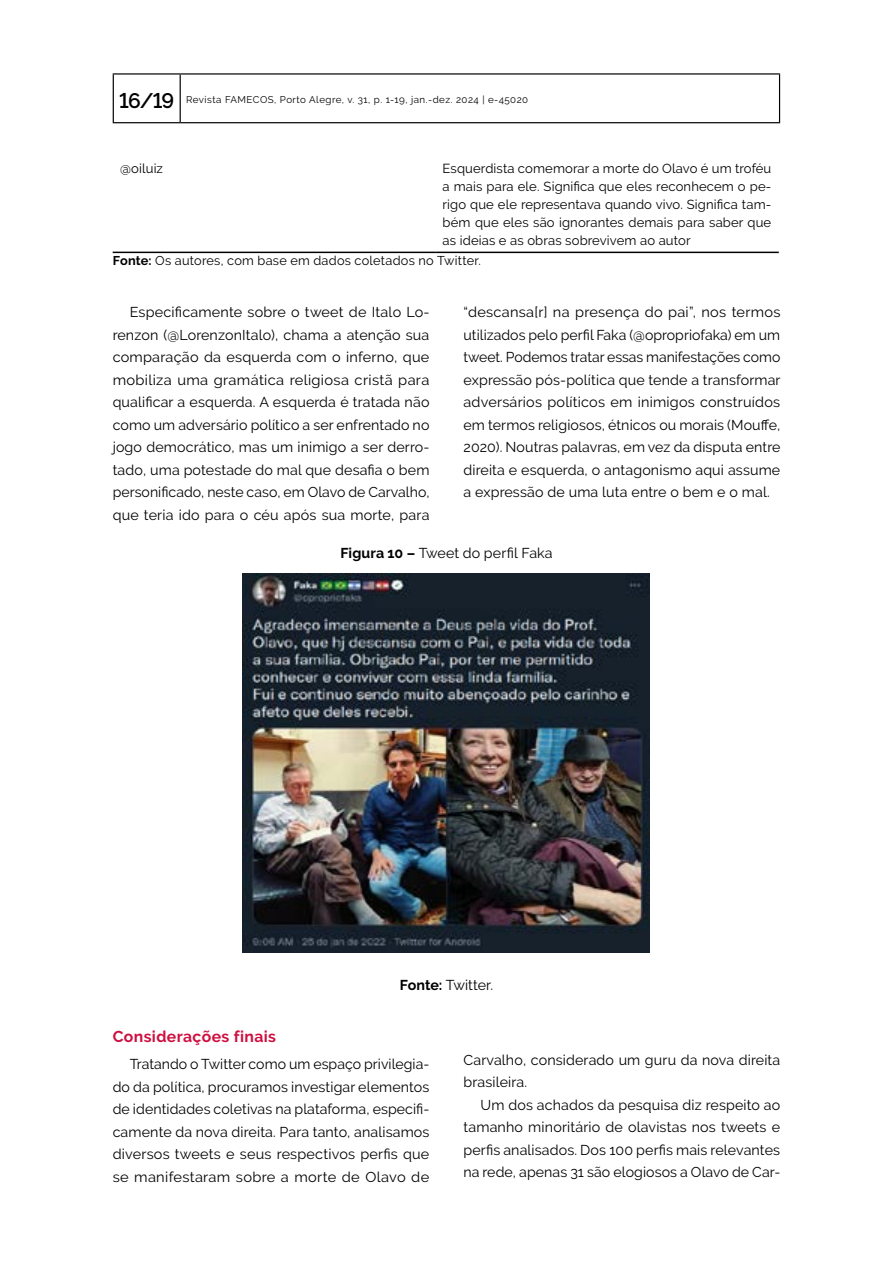
<style>
.page{position:relative;width:893px;height:1263px;background:#fff}
.page>*{position:absolute;margin:0;border:0;box-sizing:border-box;transform-origin:0 0}
.t1{font:700 15.75px "Raleway";letter-spacing:.025em;color:#cf0f40}
.t2{font:14.25px/22.5px "Raleway";letter-spacing:.01em;color:#000;text-align:justify}
.t3{font:13.05px/18px "Raleway";letter-spacing:.01em;color:#000;text-align:justify}
.t4{font:12.75px "Raleway";letter-spacing:.02em;color:#000}
.t5{font:9.75px "Raleway";letter-spacing:.05em;color:#000}
.s1{font-weight:600;font-size:21px}
.s2{font-weight:700}
</style>
<div class="page">
<hr style="left:180px;top:75px;width:1px;height:47px;background:#000">
<hr style="left:113px;top:73px;width:67px;height:2px;background:#000">
<hr style="left:113px;top:75px;width:1px;height:47px;background:#000">
<hr style="left:180px;top:73px;width:600px;height:2px;background:#000">
<hr style="left:779px;top:75px;width:1px;height:47px;background:#000">
<hr style="left:113px;top:122px;width:67px;height:1px;background:#000">
<hr style="left:180px;top:122px;width:600px;height:1px;background:#000">
<hr style="left:113px;top:252px;width:322px;height:1px;background:#000">
<hr style="left:435px;top:252px;width:344px;height:1px;background:#000">
<img style="left:243px;top:574px;width:407px;height:378px">
<p class="t5" style="left:119px;top:94px;width:410px"><span class="s1">16/19</span> Revista FAMECOS, Porto Alegre, v. 31, p. 1-19, jan.-dez. 2024 | e-45020</p>
<p class="t3" style="left:120px;top:159px;width:44px">@oiluiz</p>
<p class="t3" style="left:443px;top:159px;width:330px">Esquerdista comemorar a morte do Olavo é um troféu a mais para ele. Significa que eles reconhecem o pe&shy;rigo que ele representava quando vivo. Significa tam&shy;bém que eles são ignorantes demais para saber que as ideias e as obras sobrevivem ao autor</p>
<p class="t4" style="left:113px;top:253px;width:370px"><span class="s2">Fonte:</span> Os autores, com base em dados coletados no Twitter.</p>
<p class="t2" style="left:113px;top:301px;width:318px;text-indent:17px">Especificamente sobre o tweet de Italo Lo&shy;renzon (@LorenzonItalo), chama a atenção sua comparação da esquerda com o inferno, que mobiliza uma gramática religiosa cristã para qualificar a esquerda. A esquerda é tratada não como um adversário político a ser enfrentado no jogo democrático, mas um inimigo a ser derro&shy;tado, uma potestade do mal que desafia o bem personificado, neste caso, em Olavo de Carvalho, que teria ido para o céu após sua morte, para</p>
<p class="t2" style="left:463px;top:301px;width:319px">“descansa[r] na presença do pai”, nos termos utilizados pelo perfil Faka (@opropriofaka) em um tweet. Podemos tratar essas manifestações como expressão pós-política que tende a transformar adversários políticos em inimigos construídos em termos religiosos, étnicos ou morais (Mouffe, 2020). Noutras palavras, em vez da disputa entre direita e esquerda, o antagonismo aqui assume a expressão de uma luta entre o bem e o mal.</p>
<p class="t2" style="left:340px;top:542px;width:214px"><span class="s2">Figura 10 –</span> Tweet do perfil Faka</p>
<p class="t2" style="left:400px;top:974px;width:95px"><span class="s2">Fonte:</span> Twitter.</p>
<p class="t1" style="left:113px;top:1028px;width:165px">Considerações finais</p>
<p class="t2" style="left:113px;top:1053px;width:318px;text-indent:17px">Tratando o Twitter como um espaço privilegia&shy;do da política, procuramos investigar elementos de identidades coletivas na plataforma, especifi&shy;camente da nova direita. Para tanto, analisamos diversos tweets e seus respectivos perfis que se manifestaram sobre a morte de Olavo de</p>
<p class="t2" style="left:463px;top:1048px;width:318px">Carvalho, considerado um guru da nova direita brasileira.</p>
<p class="t2" style="left:463px;top:1093px;width:318px;text-indent:17px">Um dos achados da pesquisa diz respeito ao tamanho minoritário de olavistas nos tweets e perfis analisados. Dos 100 perfis mais relevantes na rede, apenas 31 são elogiosos a Olavo de Car-</p>
</div>
